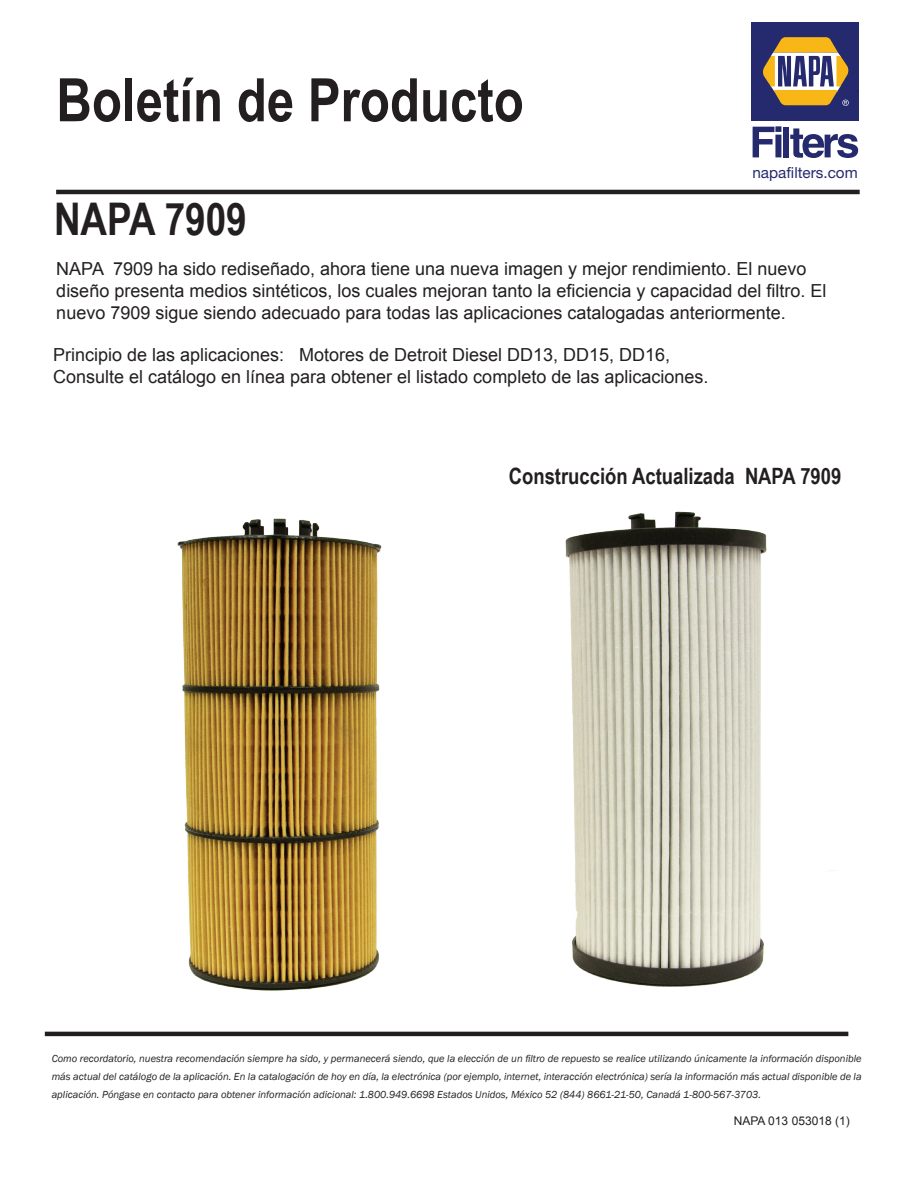
<style>
.page{position:relative;width:918px;height:1188px;background:#fff}
.page>*{position:absolute;margin:0;border:0;box-sizing:border-box;transform-origin:0 0}
.t1{font:700 60px "Arial Narrow";color:#231f20}
.t2{font:700 45px "Arial Narrow";color:#231f20}
.t3{font:700 22.5px "Arial Narrow";color:#231f20}
.t4{font:18px/21.6px "Arial";color:#231f20}
.t5{font:15.3px "Helvetica Neue";color:#25296e}
.t6{font:12px "Arial";color:#231f20}
.t7{font:italic 10.5px/18px "Franklin Gothic";color:#231f20;text-align:justify}
</style>
<div class="page">
<hr style="left:45px;top:1032px;width:803px;height:4px;background:#231f20">
<hr style="left:56px;top:190px;width:804px;height:4px;background:#231f20">
<img style="left:177px;top:518px;width:205px;height:473px">
<img style="left:565px;top:511px;width:270px;height:476px">
<svg style="left:753px;top:126px;width:28px;height:31px"></svg>
<div style="left:783px;top:127px;width:6px;height:30px;background:#25296e"></div>
<svg style="left:790px;top:128px;width:68px;height:30px"></svg>
<div style="left:752px;top:22px;width:107px;height:99px;background:#25296e"></div>
<svg style="left:763px;top:37px;width:86px;height:69px"></svg>
<h1 class="t1" style="left:56px;top:55px;width:469px">Boletín de Producto</h1>
<h2 class="t2" style="left:54px;top:185px;width:194px">NAPA 7909</h2>
<h3 class="t5" style="left:753px;top:163px;width:107px">napafilters.com</h3>
<p class="t4" style="left:56px;top:258px;width:772px">NAPA 7909 ha sido rediseñado, ahora tiene una nueva imagen y mejor rendimiento. El nuevo diseño presenta medios sintéticos, los cuales mejoran tanto la eficiencia y capacidad del filtro. El nuevo 7909 sigue siendo adecuado para todas las aplicaciones catalogadas anteriormente.</p>
<h3 class="t4" style="left:53px;top:344px;width:657px">Principio de las aplicaciones: Motores de Detroit Diesel DD13, DD15, DD16,<br>Consulte el catálogo en línea para obtener el listado completo de las aplicaciones.</h3>
<h3 class="t3" style="left:509px;top:459px;width:334px">Construcción Actualizada NAPA 7909</h3>
<p class="t7" style="left:52px;top:1050px;width:811px">Como recordatorio, nuestra recomendación siempre ha sido, y permanecerá siendo, que la elección de un filtro de repuesto se realice utilizando únicamente la información disponible más actual del catálogo de la aplicación. En la catalogación de hoy en día, la electrónica (por ejemplo, internet, interacción electrónica) sería la información más actual disponible de la aplicación. Póngase en contacto para obtener información adicional: 1.800.949.6698 Estados Unidos, México 52 (844) 8661-21-50, Canadá 1-800-567-3703.</p>
<p class="t6" style="left:734px;top:1113px;width:117px">NAPA 013 053018 (1)</p>
</div>
